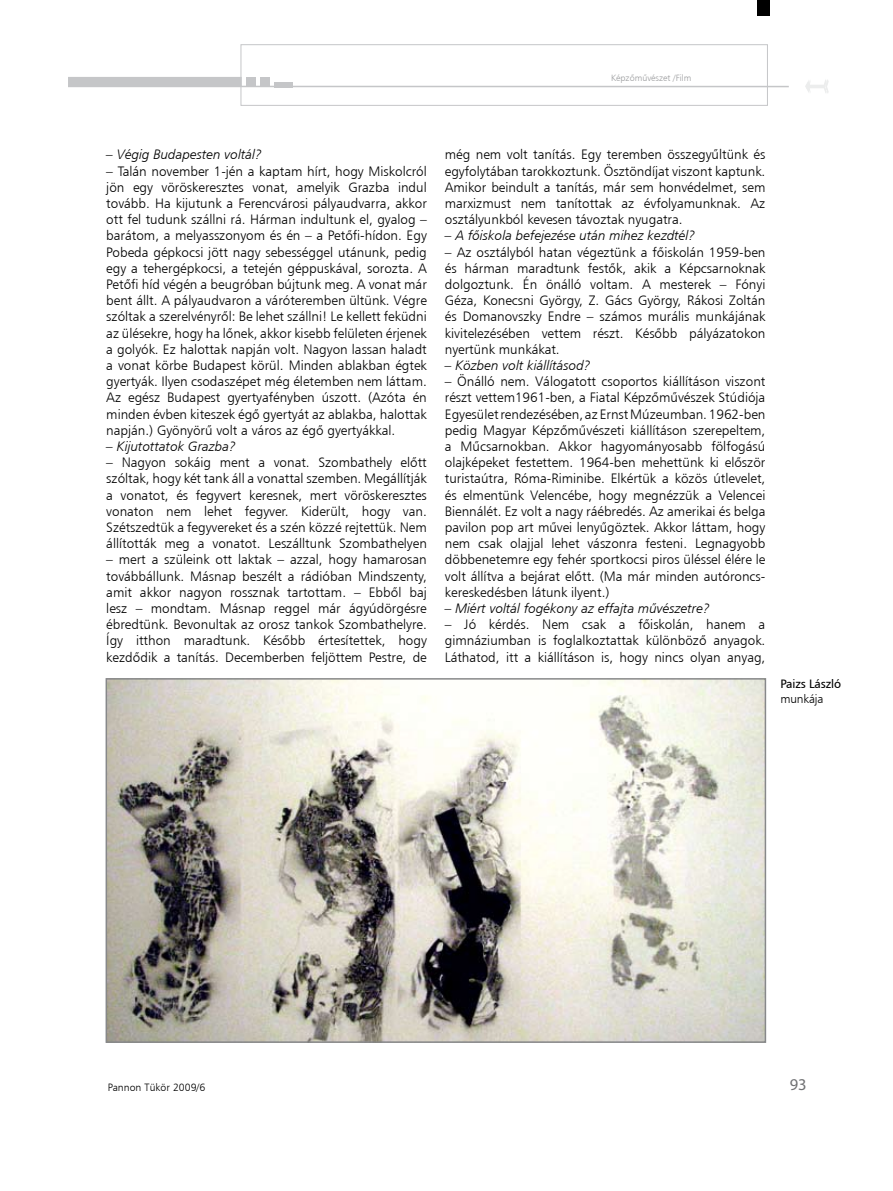
<style>
.page{position:relative;width:893px;height:1191px;background:#fff}
.page>*{position:absolute;margin:0;border:0;box-sizing:border-box;transform-origin:0 0}
.t1{font:16.5px "Myriad Pro";color:#707173}
.t2{font:13.5px/16.2px "H Humanist 777 Lt BT";color:#000;text-align:justify}
.t3{font:13.5px "H Humanist 777 Lt BT Italic";color:#000}
.t4{font:12px "H Humanist 777 BT";letter-spacing:-.01em;color:#000}
.t5{font:12px "H Humanist 777 Lt BT";letter-spacing:-.01em;color:#000}
.t6{font:10.5px "H Humanist 777 Lt BT";color:#000}
.t7{font:9px "H Humanist 777 Lt BT";color:#9c9d9f}
</style>
<div class="page">
<div style="left:757px;top:0;width:13px;height:16px;background:#000"></div>
<svg style="left:805px;top:80px;width:24px;height:13px"></svg>
<div style="left:241px;top:44px;width:527px;height:62px;border:1px solid #c5c6c8"></div>
<div style="left:68px;top:77px;width:174px;height:10px;background:#c5c6c8"></div>
<div style="left:246px;top:78px;width:10px;height:9px;background:#c5c6c8"></div>
<div style="left:260px;top:78px;width:10px;height:9px;background:#c5c6c8"></div>
<div style="left:275px;top:82px;width:18px;height:5px;background:#c5c6c8"></div>
<hr style="left:68px;top:86px;width:721px;height:1px;background:#c5c6c8">
<img style="left:109px;top:681px;width:654px;height:358px">
<div style="left:106px;top:678px;width:660px;height:364px;border:2px solid #87888a"></div>
<p class="t7" style="left:611px;top:73px;width:82px">Képzőművészet /Film</p>
<p class="t3" style="left:106px;top:146px;width:157px">– Végig Budapesten voltál?</p>
<p class="t2" style="left:106px;top:162px;width:322px">– Talán november 1-jén a kaptam hírt, hogy Miskolcról jön egy vöröskeresztes vonat, amelyik Grazba indul tovább. Ha kijutunk a Ferencvárosi pályaudvarra, akkor ott fel tudunk szállni rá. Hárman indultunk el, gyalog – barátom, a melyasszonyom és én – a Petőfi-hídon. Egy Pobeda gépkocsi jött nagy sebességgel utánunk, pedig egy a tehergépkocsi, a tetején géppuskával, sorozta. A Petőfi híd végén a beugróban bújtunk meg. A vonat már bent állt. A pályaudvaron a váróteremben ültünk. Végre szóltak a szerelvényről: Be lehet szállni! Le kellett feküdni az ülésekre, hogy ha lőnek, akkor kisebb felületen érjenek a golyók. Ez halottak napján volt. Nagyon lassan haladt a vonat körbe Budapest körül. Minden ablakban égtek gyertyák. Ilyen csodaszépet még életemben nem láttam.<br>Az egész Budapest gyertyafényben úszott. (Azóta én minden évben kiteszek égő gyertyát az ablakba, halottak napján.) Gyönyörű volt a város az égő gyertyákkal.</p>
<p class="t3" style="left:106px;top:438px;width:131px">– Kijutottatok Grazba?</p>
<p class="t2" style="left:106px;top:454px;width:322px">– Nagyon sokáig ment a vonat. Szombathely előtt szóltak, hogy két tank áll a vonattal szemben. Megállítják a vonatot, és fegyvert keresnek, mert vöröskeresztes vonaton nem lehet fegyver. Kiderült, hogy van.<br>Szétszedtük a fegyvereket és a szén közzé rejtettük. Nem állították meg a vonatot. Leszálltunk Szombathelyen</p>
<p class="t2" style="left:106px;top:551px;width:322px">– mert a szüleink ott laktak – azzal, hogy hamarosan továbbállunk. Másnap beszélt a rádióban Mindszenty, amit akkor nagyon rossznak tartottam. – Ebből baj lesz – mondtam. Másnap reggel már ágyúdörgésre ébredtünk. Bevonultak az orosz tankok Szombathelyre.<br>Így itthon maradtunk. Később értesítettek, hogy kezdődik a tanítás. Decemberben feljöttem Pestre, de</p>
<p class="t2" style="left:445px;top:146px;width:322px">még nem volt tanítás. Egy teremben összegyűltünk és egyfolytában tarokkoztunk. Ösztöndíjat viszont kaptunk.<br>Amikor beindult a tanítás, már sem honvédelmet, sem marxizmust nem tanítottak az évfolyamunknak. Az osztályunkból kevesen távoztak nyugatra.</p>
<p class="t3" style="left:445px;top:227px;width:252px">– A főiskola befejezése után mihez kezdtél?</p>
<p class="t2" style="left:445px;top:243px;width:322px">– Az osztályból hatan végeztünk a főiskolán 1959-ben és hárman maradtunk festők, akik a Képcsarnoknak dolgoztunk. Én önálló voltam. A mesterek – Fónyi Géza, Konecsni György, Z. Gács György, Rákosi Zoltán és Domanovszky Endre – számos murális munkájának kivitelezésében vettem részt. Később pályázatokon nyertünk munkákat.</p>
<p class="t3" style="left:445px;top:357px;width:147px">– Közben volt kiállításod?</p>
<p class="t2" style="left:445px;top:373px;width:322px">– Önálló nem. Válogatott csoportos kiállításon viszont részt vettem1961-ben, a Fiatal Képzőművészek Stúdiója Egyesület rendezésében, az Ernst Múzeumban. 1962-ben pedig Magyar Képzőművészeti kiállításon szerepeltem, a Műcsarnokban. Akkor hagyományosabb fölfogású olajképeket festettem. 1964-ben mehettünk ki először turistaútra, Róma-Riminibe. Elkértük a közös útlevelet, és elmentünk Velencébe, hogy megnézzük a Velencei Biennálét. Ez volt a nagy ráébredés. Az amerikai és belga pavilon pop art művei lenyűgöztek. Akkor láttam, hogy nem csak olajjal lehet vászonra festeni. Legnagyobb döbbenetemre egy fehér sportkocsi piros üléssel élére le volt állítva a bejárat előtt. (Ma már minden autóroncs&shy;kereskedésben látunk ilyent.)</p>
<p class="t3" style="left:445px;top:600px;width:267px">– Miért voltál fogékony az effajta művészetre?</p>
<p class="t2" style="left:445px;top:616px;width:322px">– Jó kérdés. Nem csak a főiskolán, hanem a gimnáziumban is foglalkoztattak különböző anyagok.<br>Láthatod, itt a kiállításon is, hogy nincs olyan anyag,</p>
<p class="t4" style="left:780px;top:676px;width:62px">Paizs László</p>
<p class="t5" style="left:780px;top:691px;width:45px">munkája</p>
<p class="t6" style="left:108px;top:1080px;width:99px">Pannon Tükör 2009/6</p>
<p class="t1" style="left:790px;top:1074px;width:18px">93</p>
</div>
